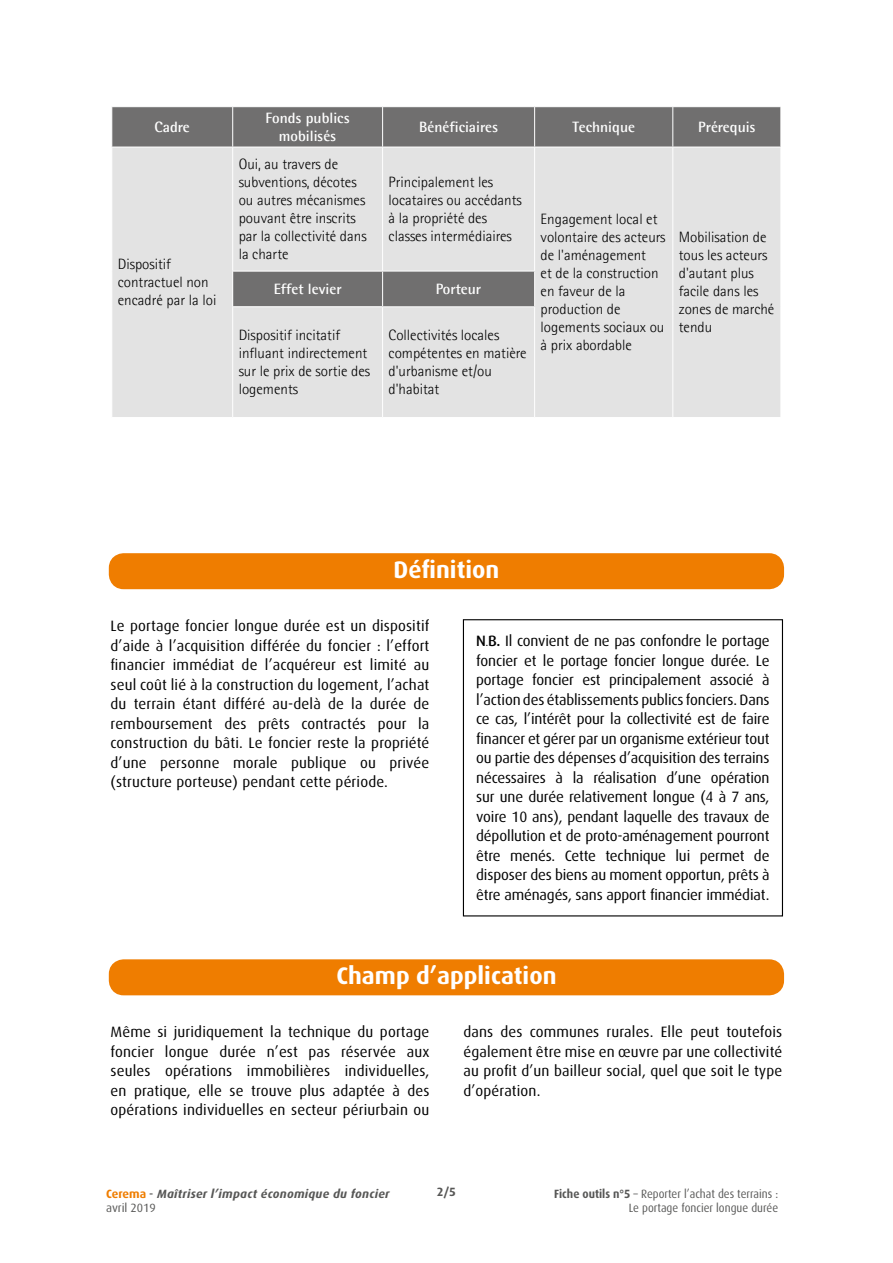
<style>
.page{position:relative;width:893px;height:1263px;background:#fff}
.page>*{position:absolute;margin:0;border:0;box-sizing:border-box;transform-origin:0 0}
.Titre_niveau_1{font:700 24px "Dax OT";color:#fff}
.corps_de_texte{font:15px/19.5px "Dax OT";letter-spacing:.01em;color:#000;text-align:justify}
.texte_tableau_noir{font:300 15px/18px "Agfa Rotis Semisans";color:#000}
.texte_titre_tableau{font:700 15px/18px "Agfa Rotis Semisans";color:#fff;text-align:center}
.t1{font:12px/14.4px "Dax OT";color:#575756;text-align:right;scale:.93 1}
.t2{font:italic 700 12px/14.4px "Dax OT";letter-spacing:.02em;color:#575756}
.t3{font:700 12px "Dax OT";color:#575756}
.s1{font-weight:500}
.s2{font-weight:500;font-size:9px}
.s3{font-style:normal;color:#ef7d00}
.s4{font-weight:500;font-style:normal}
.s5{font-weight:400;font-style:normal}
.s6{font-weight:700}
</style>
<div class="page">
<div style="left:111px;top:559px;width:671px;height:24px;background:#ef7d00;border-radius:9px"></div>
<div style="left:109px;top:553px;width:675px;height:36px;border:12px solid #ef7d00;border-radius:9px"></div>
<div style="left:463px;top:619px;width:320px;height:297px;border:1px solid #000"></div>
<div style="left:111px;top:965px;width:671px;height:24px;background:#ef7d00;border-radius:9px"></div>
<div style="left:109px;top:959px;width:675px;height:36px;border:12px solid #ef7d00;border-radius:9px"></div>
<div style="left:112px;top:107px;width:668px;height:40px;background:#706f6f"></div>
<div style="left:112px;top:148px;width:668px;height:269px;background:#e3e3e3"></div>
<div style="left:383px;top:271px;width:152px;height:36px;background:#706f6f"></div>
<hr style="left:232px;top:107px;width:1px;height:40px;background:#fff">
<hr style="left:382px;top:107px;width:1px;height:40px;background:#fff">
<hr style="left:534px;top:107px;width:1px;height:40px;background:#fff">
<hr style="left:672px;top:107px;width:1px;height:40px;background:#fff">
<hr style="left:232px;top:147px;width:1px;height:124px;background:#fff">
<hr style="left:382px;top:147px;width:1px;height:124px;background:#fff">
<hr style="left:534px;top:147px;width:1px;height:124px;background:#fff">
<hr style="left:672px;top:147px;width:1px;height:124px;background:#fff">
<hr style="left:672px;top:271px;width:1px;height:36px;background:#fff">
<hr style="left:672px;top:307px;width:1px;height:110px;background:#fff">
<hr style="left:232px;top:271px;width:151px;height:1px;background:#fff">
<hr style="left:232px;top:271px;width:1px;height:35px;background:#fff">
<hr style="left:383px;top:271px;width:152px;height:1px;background:#fff">
<hr style="left:382px;top:271px;width:1px;height:35px;background:#fff">
<hr style="left:534px;top:271px;width:1px;height:35px;background:#fff">
<hr style="left:232px;top:306px;width:151px;height:1px;background:#fff">
<hr style="left:232px;top:307px;width:1px;height:110px;background:#fff">
<hr style="left:383px;top:306px;width:152px;height:1px;background:#fff">
<hr style="left:382px;top:307px;width:1px;height:110px;background:#fff">
<hr style="left:534px;top:307px;width:1px;height:110px;background:#fff">
<p class="texte_titre_tableau" style="left:155px;top:118px;width:37px">Cadre</p>
<p class="texte_titre_tableau" style="left:266px;top:109px;width:86px">Fonds publics mobilisés</p>
<p class="texte_titre_tableau" style="left:419px;top:118px;width:80px">Bénéficiaires</p>
<p class="texte_titre_tableau" style="left:572px;top:118px;width:64px">Technique</p>
<p class="texte_titre_tableau" style="left:698px;top:118px;width:59px">Prérequis</p>
<p class="texte_tableau_noir" style="left:118px;top:255px;width:100px">Dispositif contractuel non encadré par la loi</p>
<p class="texte_tableau_noir" style="left:239px;top:155px;width:129px">Oui, au travers de subventions, décotes ou autres mécanismes pouvant être inscrits par la collectivité dans la charte</p>
<p class="texte_tableau_noir" style="left:389px;top:173px;width:106px">Principalement les</p>
<p class="texte_tableau_noir" style="left:389px;top:191px;width:135px">locataires ou accédants à la propriété des classes intermédiaires</p>
<p class="texte_titre_tableau" style="left:274px;top:280px;width:69px">Effet levier</p>
<p class="texte_titre_tableau" style="left:436px;top:280px;width:47px">Porteur</p>
<p class="texte_tableau_noir" style="left:239px;top:326px;width:133px">Dispositif incitatif influant indirectement sur le prix de sortie des logements</p>
<p class="texte_tableau_noir" style="left:389px;top:326px;width:140px">Collectivités locales compétentes en matière d'urbanisme et/ou d'habitat</p>
<p class="texte_tableau_noir" style="left:541px;top:210px;width:126px">Engagement local et volontaire des acteurs de l'aménagement<br>et de la construction en faveur de la production de logements sociaux ou à prix abordable</p>
<p class="texte_tableau_noir" style="left:679px;top:228px;width:97px">Mobilisation de tous les acteurs d'autant plus facile dans les zones de marché tendu</p>
<p class="Titre_niveau_1" style="left:394px;top:556px;width:107px">Définition</p>
<p class="corps_de_texte" style="left:111px;top:616px;width:320px">Le portage foncier longue durée est un dispositif d’aide à l’acquisition différée du foncier : l’effort financier immédiat de l’acquéreur est limité au seul coût lié à la construction du logement, l’achat du terrain étant différé au-delà de la durée de remboursement des prêts contractés pour la construction du bâti. Le foncier reste la propriété d’une personne morale publique ou privée (structure porteuse) pendant cette période.</p>
<p class="corps_de_texte" style="left:476px;top:631px;width:295px"><span class="s1">N</span><span class="s2">.</span><span class="s1">B.</span> Il convient de ne pas confondre le portage foncier et le portage foncier longue durée. Le portage foncier est principalement associé à l’action des établissements publics fonciers. Dans ce cas, l’intérêt pour la collectivité est de faire financer et gérer par un organisme extérieur tout ou partie des dépenses d’acquisition des terrains nécessaires à la réalisation d’une opération sur une durée relativement longue (4 à 7 ans, voire 10 ans), pendant laquelle des travaux de dépollution et de proto-aménagement pourront être menés. Cette technique lui permet de disposer des biens au moment opportun, prêts à être aménagés, sans apport financier immédiat.</p>
<p class="Titre_niveau_1" style="left:336px;top:962px;width:222px">Champ d’application</p>
<p class="corps_de_texte" style="left:111px;top:1022px;width:320px">Même si juridiquement la technique du portage foncier longue durée n’est pas réservée aux seules opérations immobilières individuelles, en pratique, elle se trouve plus adaptée à des opérations individuelles en secteur périurbain ou</p>
<p class="corps_de_texte" style="left:463px;top:1022px;width:320px">dans des communes rurales. Elle peut toutefois également être mise en œuvre par une collectivité au profit d’un bailleur social, quel que soit le type d’opération.</p>
<p class="t3" style="left:437px;top:1185px;width:21px">2/5</p>
<p class="t2" style="left:106px;top:1186px;width:285px"><span class="s3">Cerema</span> <span class="s4">-</span> Maîtriser l’impact économique du foncier <span class="s5">avril 2019</span></p>
<p class="t1" style="left:554px;top:1187px;width:242px"><span class="s6">Fiche outils n°5</span> – Reporter l’achat des terrains :<br>Le portage foncier longue durée</p>
</div>
